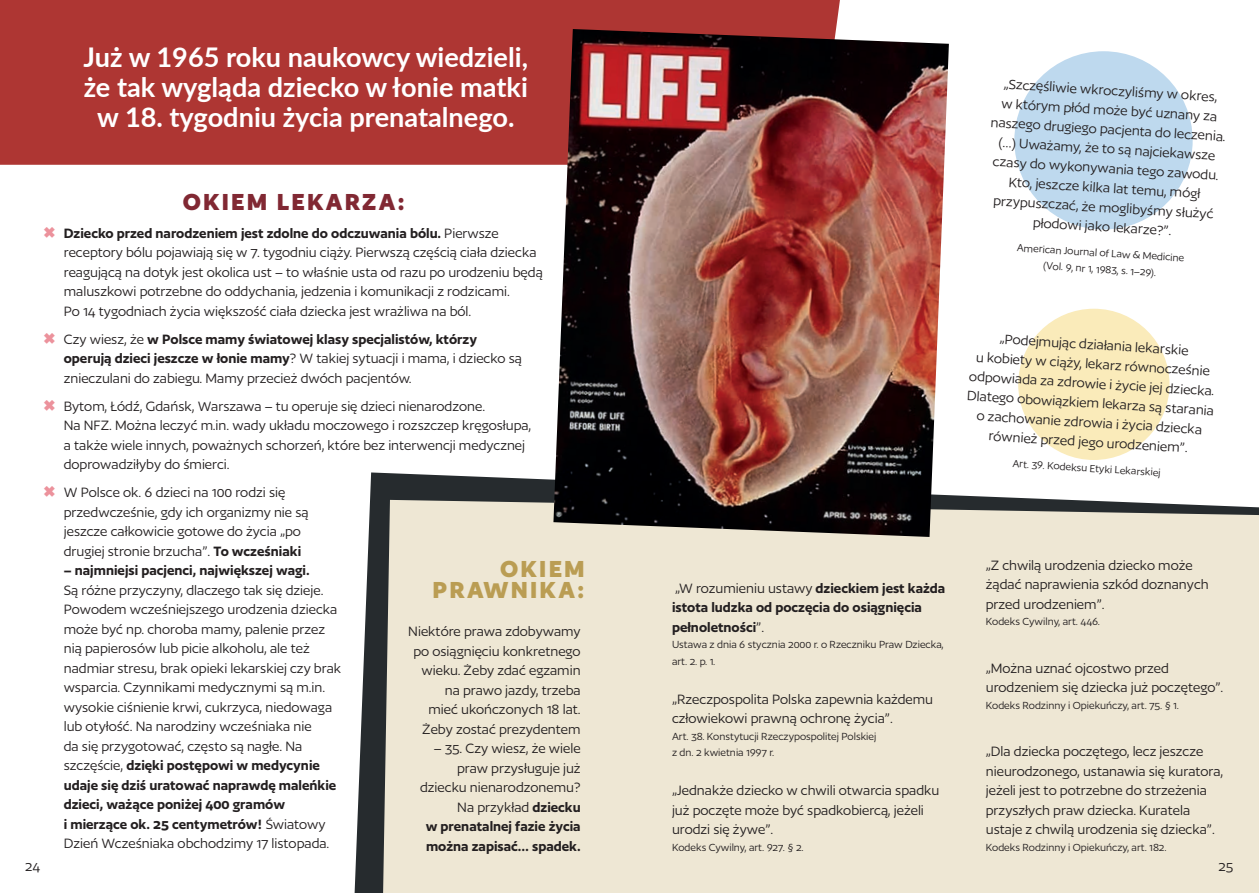
<style>
.page{position:relative;width:1259px;height:893px;background:#fff}
.page>*{position:absolute;margin:0;border:0;box-sizing:border-box;transform-origin:0 0}
.t1{font:700 27.15px/29.7px "Lato";color:#fff;text-align:center}
.t2{font:700 27px/21px "Author";letter-spacing:.08em;color:#ba9d53;text-align:right}
.t3{font:700 27px "Author";letter-spacing:.08em;color:#812833}
.t4{font:15.75px/19.5px "Author";color:#231f20}
.t5{font:600 15.75px/19.5px "Author";color:#231f20}
.t6{font:12px/16.5px "Author";color:#231f20}
.s1{font-weight:600}
.s2{font-weight:400}
</style>
<div class="page">
<svg style="left:355px;top:472px;width:716px;height:421px;fill:#262b2e"></svg>
<div style="left:383px;top:500px;width:876px;height:393px;background:#eee7d4"></div>
<div style="left:0;top:0;width:840px;height:165px;background:#ae3633"></div>
<img style="left:553px;top:29px;width:396px;height:508px">
<div style="left:1014px;top:51px;width:178px;height:179px;background:#bed9ee;border-radius:50%"></div>
<div style="left:1018px;top:309px;width:151px;height:151px;background:#faebba;border-radius:50%"></div>
<h1 class="t1" style="left:84px;top:41px;width:446px">Już w 1965 roku naukowcy wiedzieli, że tak wygląda dziecko w łonie matki w 18. tygodniu życia prenatalnego.</h1>
<h2 class="t3" style="left:183px;top:187px;width:224px">OKIEM LEKARZA:</h2>
<p class="t4" style="left:64px;top:223px;width:480px"><span class="s1">Dziecko przed narodzeniem jest zdolne do odczuwania bólu.</span> Pierwsze receptory bólu pojawiają się w 7. tygodniu ciąży. Pierwszą częścią ciała dziecka reagującą na dotyk jest okolica ust – to właśnie usta od razu po urodzeniu będą maluszkowi potrzebne do oddychania, jedzenia i komunikacji z rodzicami.<br>Po 14 tygodniach życia większość ciała dziecka jest wrażliwa na ból.</p>
<p class="t4" style="left:64px;top:329px;width:460px">Czy wiesz, że <span class="s1">w Polsce mamy światowej klasy specjalistów, którzy operują dzieci jeszcze w łonie mamy</span>? W takiej sytuacji i mama, i dziecko są znieczulani do zabiegu. Mamy przecież dwóch pacjentów.</p>
<p class="t4" style="left:64px;top:396px;width:469px">Bytom, Łódź, Gdańsk, Warszawa – tu operuje się dzieci nienarodzone.<br>Na NFZ. Można leczyć m.in. wady układu moczowego i rozszczep kręgosłupa, a także wiele innych, poważnych schorzeń, które bez interwencji medycznej doprowadziłyby do śmierci.</p>
<p class="t4" style="left:64px;top:483px;width:246px">W Polsce ok. 6 dzieci na 100 rodzi się przedwcześnie, gdy ich organizmy nie są jeszcze całkowicie gotowe do życia „po drugiej stronie brzucha”. <span class="s1">To wcześniaki</span></p>
<p class="t5" style="left:64px;top:560px;width:247px">– najmniejsi pacjenci, największej wagi.</p>
<p class="t4" style="left:64px;top:580px;width:279px">Są różne przyczyny, dlaczego tak się dzieje.<br>Powodem wcześniejszego urodzenia dziecka może być np. choroba mamy, palenie przez nią papierosów lub picie alkoholu, ale też nadmiar stresu, brak opieki lekarskiej czy brak wsparcia. Czynnikami medycznymi są m.in. wysokie ciśnienie krwi, cukrzyca, niedowaga lub otyłość. Na narodziny wcześniaka nie<br>da się przygotować, często są nagłe. Na szczęście, <span class="s1">dzięki postępowi w medycynie udaje się dziś uratować naprawdę maleńkie dzieci, ważące poniżej 400 gramów<br>i mierzące ok. 25 centymetrów!</span> Światowy Dzień Wcześniaka obchodzimy 17 listopada.</p>
<h2 class="t2" style="left:432px;top:558px;width:154px">OKIEM<br>PRAWNIKA:</h2>
<p class="t4" style="left:408px;top:621px;width:174px;text-align:right">Niektóre prawa zdobywamy po osiągnięciu konkretnego wieku. Żeby zdać egzamin na prawo jazdy, trzeba<br>mieć ukończonych 18 lat.<br>Żeby zostać prezydentem</p>
<p class="t4" style="left:420px;top:738px;width:162px;text-align:right">– 35. Czy wiesz, że wiele praw przysługuje już dziecku nienarodzonemu?<br>Na przykład <span class="s1">dziecku<br>w prenatalnej fazie życia można zapisać… spadek.</span></p>
<p class="t4" style="left:993px;top:74px;width:237px;text-align:center;rotate:3deg">„Szczęśliwie wkroczyliśmy w okres,<br>w którym płód może być uznany za naszego drugiego pacjenta do leczenia. (…) Uważamy, że to są najciekawsze czasy do wykonywania tego zawodu.<br>Kto, jeszcze kilka lat temu, mógł przypuszczać, że moglibyśmy służyć płodowi jako lekarze?”.</p>
<p class="t6" style="left:1017px;top:239px;width:169px;text-align:center;rotate:4deg">American Journal of Law &amp; Medicine (Vol. 9, nr 1, 1983, s. 1–29).</p>
<p class="t4" style="left:970px;top:328px;width:249px;text-align:center;rotate:3deg">„Podejmując działania lekarskie<br>u kobiety w ciąży, lekarz równocześnie odpowiada za zdrowie i życie jej dziecka.<br>Dlatego obowiązkiem lekarza są starania o zachowanie zdrowia i życia dziecka również przed jego urodzeniem”.</p>
<p class="t6" style="left:1013px;top:454px;width:150px;rotate:4deg">Art. 39. Kodeksu Etyki Lekarskiej</p>
<p class="t5" style="left:672px;top:578px;width:275px"><span class="s2">„W rozumieniu ustawy</span> dzieckiem jest każda istota ludzka od poczęcia do osiągnięcia pełnoletności<span class="s2">”.</span></p>
<p class="t6" style="left:672px;top:636px;width:273px">Ustawa z dnia 6 stycznia 2000 r. o Rzeczniku Praw Dziecka, art. 2. p. 1.</p>
<p class="t4" style="left:672px;top:689px;width:263px">„Rzeczpospolita Polska zapewnia każdemu człowiekowi prawną ochronę życia”.</p>
<p class="t6" style="left:672px;top:728px;width:206px">Art. 38. Konstytucji Rzeczypospolitej Polskiej z dn. 2 kwietnia 1997 r.</p>
<p class="t4" style="left:672px;top:780px;width:269px">„Jednakże dziecko w chwili otwarcia spadku już poczęte może być spadkobiercą, jeżeli urodzi się żywe”.</p>
<p class="t6" style="left:672px;top:839px;width:133px">Kodeks Cywilny, art. 927. § 2.</p>
<p class="t4" style="left:985px;top:555px;width:224px">„Z chwilą urodzenia dziecko może żądać naprawienia szkód doznanych przed urodzeniem”.</p>
<p class="t6" style="left:986px;top:613px;width:116px">Kodeks Cywilny, art. 446.</p>
<p class="t4" style="left:986px;top:658px;width:239px">„Można uznać ojcostwo przed urodzeniem się dziecka już poczętego”.</p>
<p class="t6" style="left:986px;top:697px;width:195px">Kodeks Rodzinny i Opiekuńczy, art. 75. § 1.</p>
<p class="t4" style="left:986px;top:741px;width:239px">„Dla dziecka poczętego, lecz jeszcze nieurodzonego, ustanawia się kuratora, jeżeli jest to potrzebne do strzeżenia przyszłych praw dziecka. Kuratela ustaje z chwilą urodzenia się dziecka”.</p>
<p class="t6" style="left:986px;top:839px;width:182px">Kodeks Rodzinny i Opiekuńczy, art. 182.</p>
<p class="t4" style="left:25px;top:856px;width:17px">24</p>
<p class="t4" style="left:1218px;top:856px;width:16px">25</p>
</div>
